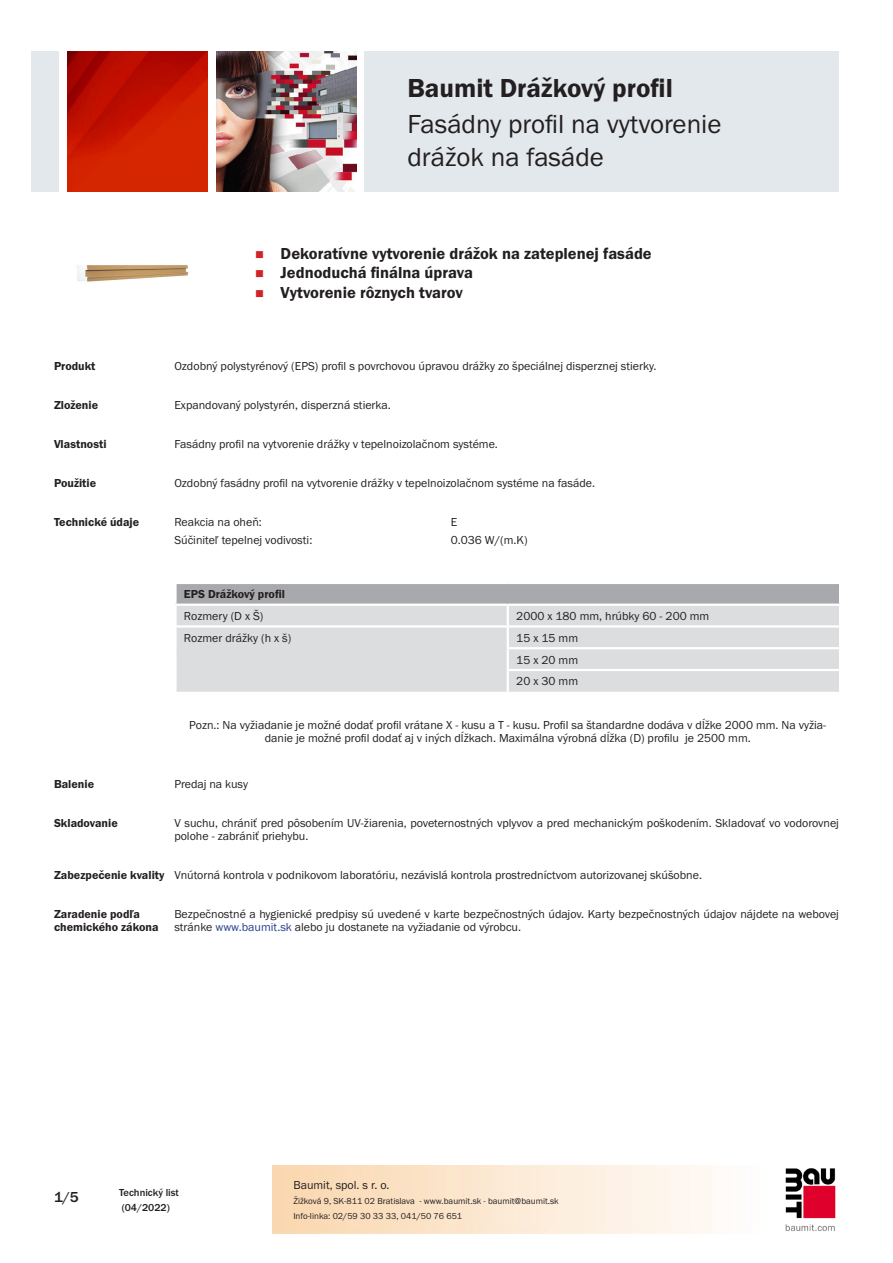
<style>
.page{position:relative;width:893px;height:1263px;background:#fff}
.page>*{position:absolute;margin:0;border:0;box-sizing:border-box;transform-origin:0 0}
.PDS_Produktname_Land{font:27px/32.4px "BM Franklin Gothic URW Boo";color:#231f20}
.PDS_Produktname{font:27px "BM Franklin Gothic URW Dem";color:#231f20}
.t1{font:16.5px "BM Franklin Gothic URW Dem";color:#231f20}
.t2{font:500 15px "BM Franklin Gothic URW";color:#231f20}
.PDS_Standard{font:12px/13.5px "BM Franklin Gothic URW Boo";color:#231f20}
.PDS_Header{font:12px/13.5px "BM Franklin Gothic URW Dem";color:#231f20}
.PDS_Standard_linksbü{font:12px "BM Franklin Gothic URW Boo";color:#231f20}
.PDS_Standard-2{font:12px "BM Franklin Gothic URW Dem";color:#231f20}
.t3{font:500 10.5px/15px "BM Franklin Gothic URW";color:#231f20}
.t4{font:9px/15px "BM Franklin Gothic URW Boo";color:#231f20}
.s1{color:#253f8e}
</style>
<div class="page">
<img style="left:785px;top:1168px;width:51px;height:63px">
<div style="left:32px;top:51px;width:27px;height:140px;background:#e2e8eb"></div>
<img style="left:68px;top:52px;width:140px;height:139px">
<img style="left:216px;top:51px;width:141px;height:140px">
<div style="left:365px;top:51px;width:474px;height:140px;background:#e2e8eb"></div>
<img style="left:77px;top:265px;width:112px;height:17px">
<div style="left:175px;top:583px;width:665px;height:22px;background:#a8a9ad"></div>
<div style="left:177px;top:606px;width:662px;height:86px;background:#dcdddf"></div>
<hr style="left:174px;top:582px;width:334px;height:2px;background:#fff">
<hr style="left:174px;top:584px;width:3px;height:19px;background:#fff">
<hr style="left:508px;top:582px;width:333px;height:2px;background:#fff">
<hr style="left:174px;top:603px;width:334px;height:3px;background:#fff">
<hr style="left:508px;top:603px;width:333px;height:3px;background:#fff">
<hr style="left:174px;top:625px;width:334px;height:3px;background:#fff">
<hr style="left:508px;top:625px;width:333px;height:3px;background:#fff">
<svg style="left:507px;top:606px;width:2px;height:41px"></svg>
<svg style="left:839px;top:584px;width:1px;height:20px"></svg>
<hr style="left:507px;top:647px;width:334px;height:2px;background:#fff">
<hr style="left:507px;top:649px;width:2px;height:20px;background:#fff">
<hr style="left:507px;top:669px;width:334px;height:2px;background:#fff">
<hr style="left:507px;top:671px;width:2px;height:21px;background:#fff">
<p class="PDS_Produktname" style="left:407px;top:71px;width:267px">Baumit Drážkový profil</p>
<p class="PDS_Produktname_Land" style="left:407px;top:109px;width:316px">Fasádny profil na vytvorenie drážok na fasáde</p>
<p class="t1" style="left:281px;top:243px;width:373px">Dekoratívne vytvorenie drážok na zateplenej fasáde</p>
<p class="t1" style="left:281px;top:263px;width:194px">Jednoduchá finálna úprava</p>
<p class="t1" style="left:281px;top:282px;width:184px">Vytvorenie rôznych tvarov</p>
<p class="PDS_Header" style="left:54px;top:360px;width:43px">Produkt</p>
<p class="PDS_Standard" style="left:174px;top:360px;width:484px">Ozdobný polystyrénový (EPS) profil s povrchovou úpravou drážky zo špeciálnej disperznej stierky.</p>
<p class="PDS_Header" style="left:54px;top:399px;width:46px">Zloženie</p>
<p class="PDS_Standard" style="left:174px;top:399px;width:218px">Expandovaný polystyrén, disperzná stierka.</p>
<p class="PDS_Header" style="left:54px;top:438px;width:54px">Vlastnosti</p>
<p class="PDS_Standard" style="left:174px;top:438px;width:325px">Fasádny profil na vytvorenie drážky v tepelnoizolačnom systéme.</p>
<p class="PDS_Header" style="left:54px;top:477px;width:44px">Použitie</p>
<p class="PDS_Standard" style="left:174px;top:477px;width:422px">Ozdobný fasádny profil na vytvorenie drážky v tepelnoizolačnom systéme na fasáde.</p>
<p class="PDS_Header" style="left:54px;top:515px;width:87px">Technické údaje</p>
<p class="PDS_Standard_linksbü" style="left:174px;top:514px;width:89px">Reakcia na oheň:</p>
<p class="PDS_Standard_linksbü" style="left:451px;top:514px;width:8px">E</p>
<p class="PDS_Standard_linksbü" style="left:174px;top:532px;width:139px">Súčiniteľ tepelnej vodivosti:</p>
<p class="PDS_Standard_linksbü" style="left:451px;top:532px;width:78px">0.036 W/(m.K)</p>
<p class="PDS_Standard-2" style="left:184px;top:587px;width:102px">EPS Drážkový profil</p>
<p class="PDS_Standard" style="left:184px;top:609px;width:81px">Rozmery (D x Š)</p>
<p class="PDS_Standard" style="left:516px;top:609px;width:194px">2000 x 180 mm, hrúbky 60 - 200 mm</p>
<p class="PDS_Standard" style="left:184px;top:631px;width:109px">Rozmer drážky (h x š)</p>
<p class="PDS_Standard" style="left:516px;top:631px;width:63px">15 x 15 mm</p>
<p class="PDS_Standard" style="left:516px;top:653px;width:63px">15 x 20 mm</p>
<p class="PDS_Standard" style="left:516px;top:675px;width:63px">20 x 30 mm</p>
<p class="PDS_Standard" style="left:189px;top:718px;width:638px;text-align:center">Pozn.: Na vyžiadanie je možné dodať profil vrátane X - kusu a T - kusu. Profil sa štandardne dodáva v dĺžke 2000 mm. Na vyžia&shy;danie je možné profil dodať aj v iných dĺžkach. Maximálna výrobná dĺžka (D) profilu je 2500 mm.</p>
<p class="PDS_Header" style="left:54px;top:777px;width:42px">Balenie</p>
<p class="PDS_Standard" style="left:174px;top:777px;width:75px">Predaj na kusy</p>
<p class="PDS_Header" style="left:54px;top:816px;width:65px">Skladovanie</p>
<p class="PDS_Standard" style="left:174px;top:816px;width:666px">V suchu, chrániť pred pôsobením UV-žiarenia, poveternostných vplyvov a pred mechanickým poškodením. Skladovať vo vodorovnej polohe - zabrániť priehybu.</p>
<p class="PDS_Header" style="left:54px;top:868px;width:112px">Zabezpečenie kvality</p>
<p class="PDS_Standard" style="left:174px;top:868px;width:529px">Vnútorná kontrola v podnikovom laboratóriu, nezávislá kontrola prostredníctvom autorizovanej skúšobne.</p>
<p class="PDS_Header" style="left:54px;top:907px;width:106px">Zaradenie podľa chemického zákona</p>
<p class="PDS_Standard" style="left:174px;top:907px;width:666px">Bezpečnostné a hygienické predpisy sú uvedené v karte bezpečnostných údajov. Karty bezpečnostných údajov nájdete na webovej stránke <span class="s1">www.baumit.sk</span> alebo ju dostanete na vyžiadanie od výrobcu.</p>
<p class="t2" style="left:54px;top:1188px;width:26px">1/5</p>
<p class="t3" style="left:119px;top:1185px;width:61px">Technický list (04/2022)</p>
<p class="PDS_Standard" style="left:293px;top:1178px;width:98px">Baumit, spol. s r. o.</p>
<p class="t4" style="left:293px;top:1193px;width:267px">Žižková 9, SK-811 02 Bratislava - www.baumit.sk - baumit@baumit.sk<br>Info-linka: 02/59 30 33 33, 041/50 76 651</p>
</div>
